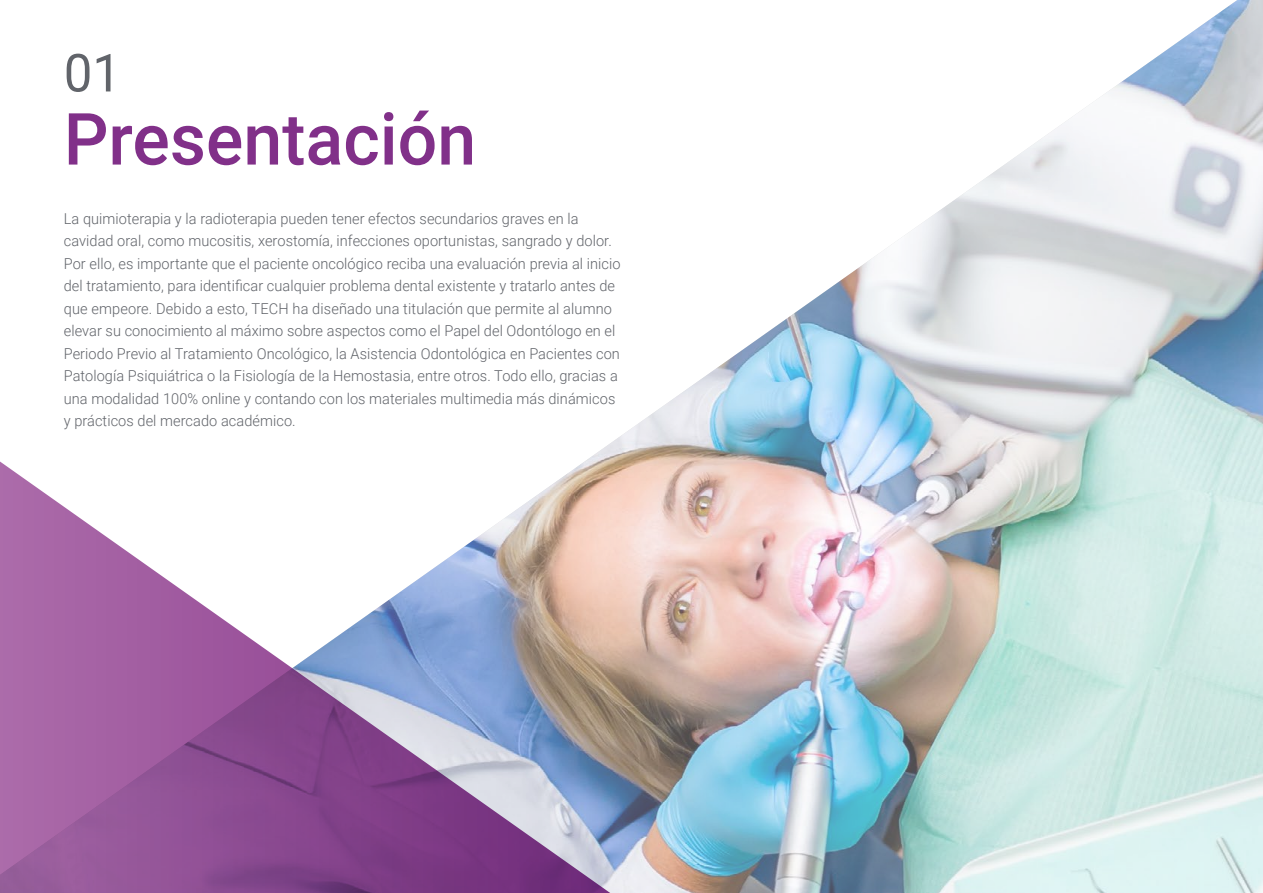
<style>
.page{position:relative;width:1263px;height:893px;background:#fff}
.page>*{position:absolute;margin:0;border:0;box-sizing:border-box;transform-origin:0 0}
.t1{font:500 72px "Roboto";color:#813089}
.t2{font:52.5px "Roboto";color:#61646a}
.t3{font:300 15px/22.5px "Roboto";letter-spacing:.005em;color:#61646a}
</style>
<div class="page">
<img style="left:607px;top:0;width:656px;height:893px">
<svg style="left:0;top:446px;width:640px;height:447px"></svg>
<h2 class="t2" style="left:64px;top:36px;width:59px">01</h2>
<h1 class="t1" style="left:64px;top:89px;width:414px">Presentación</h1>
<p class="t3" style="left:64px;top:207px;width:558px">La quimioterapia y la radioterapia pueden tener efectos secundarios graves en la cavidad oral, como mucositis, xerostomía, infecciones oportunistas, sangrado y dolor.<br>Por ello, es importante que el paciente oncológico reciba una evaluación previa al inicio del tratamiento, para identificar cualquier problema dental existente y tratarlo antes de que empeore. Debido a esto, TECH ha diseñado una titulación que permite al alumno elevar su conocimiento al máximo sobre aspectos como el Papel del Odontólogo en el Periodo Previo al Tratamiento Oncológico, la Asistencia Odontológica en Pacientes con Patología Psiquiátrica o la Fisiología de la Hemostasia, entre otros. Todo ello, gracias a una modalidad 100% online y contando con los materiales multimedia más dinámicos y prácticos del mercado académico.</p>
</div>
